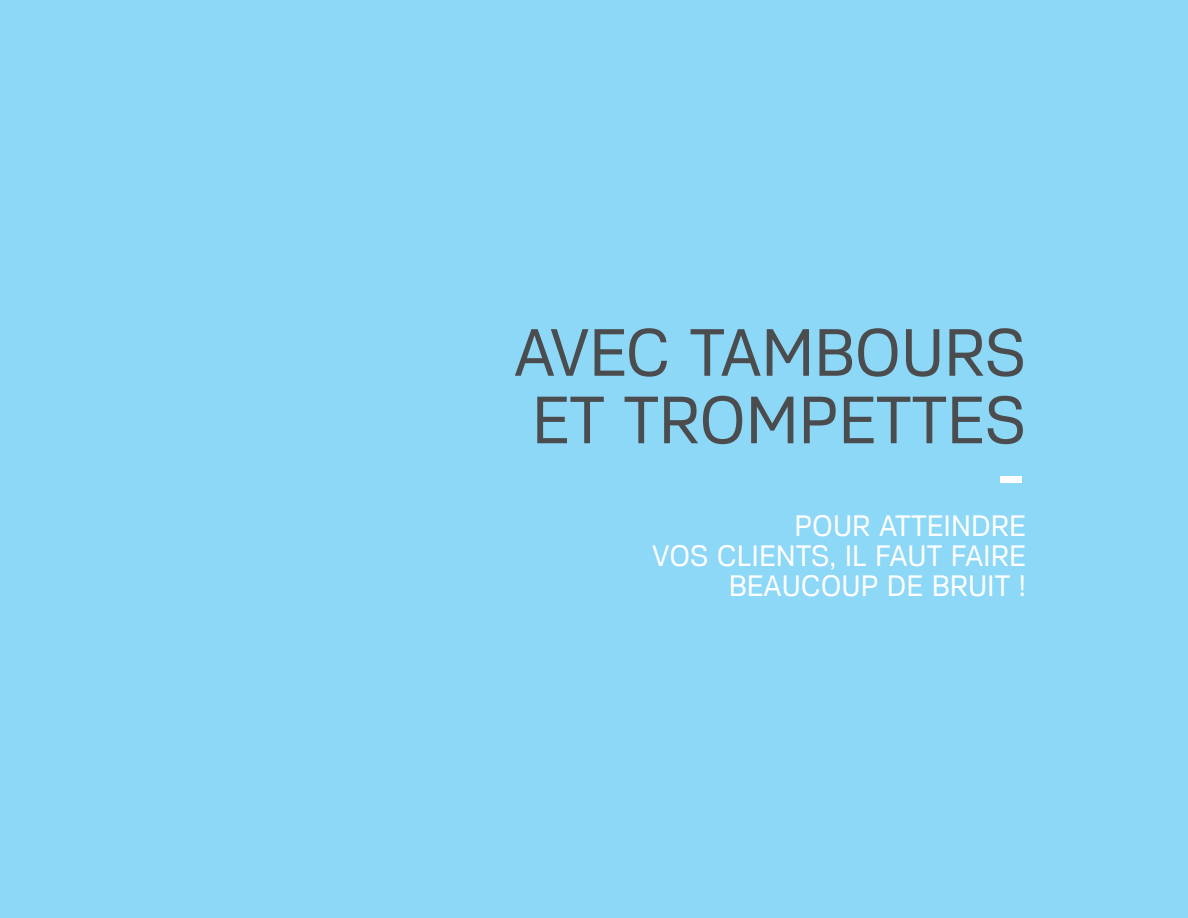
<style>
.page{position:relative;width:1188px;height:918px;background:#8dd7f7}
.page>*{position:absolute;margin:0;border:0;box-sizing:border-box;transform-origin:0 0}
.t1{font:90px "Crique Grotesk";color:#fff}
.t2{font:67.5px/67.5px "Crique Grotesk";color:#4b4c4d}
.t3{font:30px/30px "Crique Grotesk";color:#fff;text-align:right}
</style>
<div class="page">
<h2 class="t2" style="left:514px;top:319px;width:513px">AVEC TAMBOURS<br>ET TROMPETTES</h2>
<h1 class="t1" style="left:997px;top:426px;width:31px">-</h1>
<p class="t3" style="left:652px;top:511px;width:375px">POUR ATTEINDRE<br>VOS CLIENTS, IL FAUT FAIRE<br>BEAUCOUP DE BRUIT !</p>
</div>
